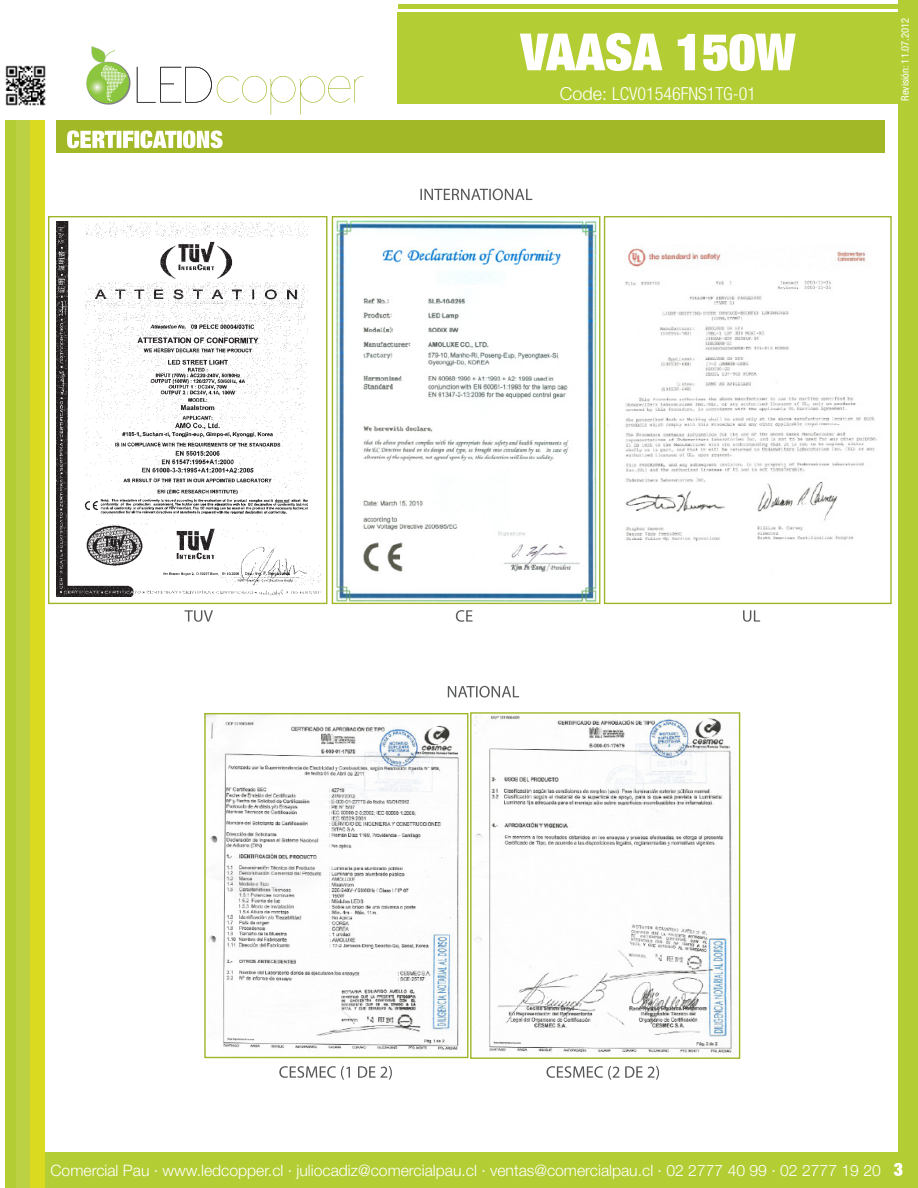
<style>
.page{position:relative;width:918px;height:1188px;background:#fff}
.page>*{position:absolute;margin:0;border:0;box-sizing:border-box;transform-origin:0 0}
.t1{font:900 condensed 51.3px "Helvetica Neue LT Std";color:#fff}
.t2{font:300 condensed 18px "Helvetica Neue LT Std";color:#fff}
.t3{font:300 15.75px "Helvetica Neue LT Std";color:#fff}
.t4{font:condensed 10.5px "Helvetica Neue LT Std";color:#fff}
.s1{font-stretch:normal}
</style>
<div class="page">
<div style="left:5px;top:121px;width:15px;height:1067px;background:#b3cd34"></div>
<div style="left:16px;top:121px;width:18px;height:1067px;background:#bcd143"></div>
<div style="left:31px;top:121px;width:14px;height:1067px;background:#dadb21"></div>
<div style="left:898px;top:0;width:20px;height:1188px;background:#b3cd34"></div>
<div style="left:398px;top:13px;width:504px;height:91px;background:#b3cd34"></div>
<div style="left:398px;top:4px;width:515px;height:5px;background:#b3cd34"></div>
<div style="left:45px;top:1153px;width:873px;height:35px;background:#b3cd34"></div>
<svg style="left:86px;top:46px;width:277px;height:69px"></svg>
<img style="left:5px;top:65px;width:41px;height:41px">
<div style="left:56px;top:121px;width:828px;height:32px;background:#a2b827"></div>
<svg style="left:67px;top:130px;width:156px;height:18px"></svg>
<svg style="left:894px;top:1163px;width:9px;height:13px"></svg>
<svg style="left:420px;top:189px;width:112px;height:11px"></svg>
<svg style="left:448px;top:686px;width:71px;height:12px"></svg>
<svg style="left:743px;top:610px;width:17px;height:12px"></svg>
<svg style="left:279px;top:1066px;width:113px;height:14px"></svg>
<svg style="left:547px;top:1066px;width:112px;height:14px"></svg>
<svg style="left:185px;top:610px;width:28px;height:12px"></svg>
<svg style="left:456px;top:610px;width:17px;height:12px"></svg>
<img style="left:57px;top:222px;width:263px;height:375px">
<div style="left:48px;top:216px;width:279px;height:388px;border:1px solid #9eb729"></div>
<img style="left:335px;top:220px;width:261px;height:382px">
<div style="left:332px;top:216px;width:268px;height:388px;border:1px solid #9eb729"></div>
<img style="left:206px;top:715px;width:253px;height:335px">
<div style="left:204px;top:713px;width:264px;height:345px;border:1px solid #9eb729"></div>
<img style="left:474px;top:714px;width:258px;height:339px">
<div style="left:470px;top:712px;width:270px;height:347px;border:1px solid #9eb729"></div>
<img style="left:607px;top:248px;width:271px;height:293px">
<div style="left:604px;top:216px;width:288px;height:388px;border:1px solid #9eb729"></div>
<p class="t1" style="left:520px;top:19px;width:277px">VAASA 150W</p>
<p class="t2" style="left:560px;top:83px;width:198px"><span class="s1">Code:</span> LCV01546FNS1TG-01</p>
<p class="t4" style="left:899px;top:101px;width:84px;rotate:-90deg">Revisión: 11.07.2012</p>
<p class="t3" style="left:51px;top:1160px;width:832px">Comercial Pau · www.ledcopper.cl · juliocadiz@comercialpau.cl · ventas@comercialpau.cl · 02 2777 40 99 · 02 2777 19 20</p>
</div>
